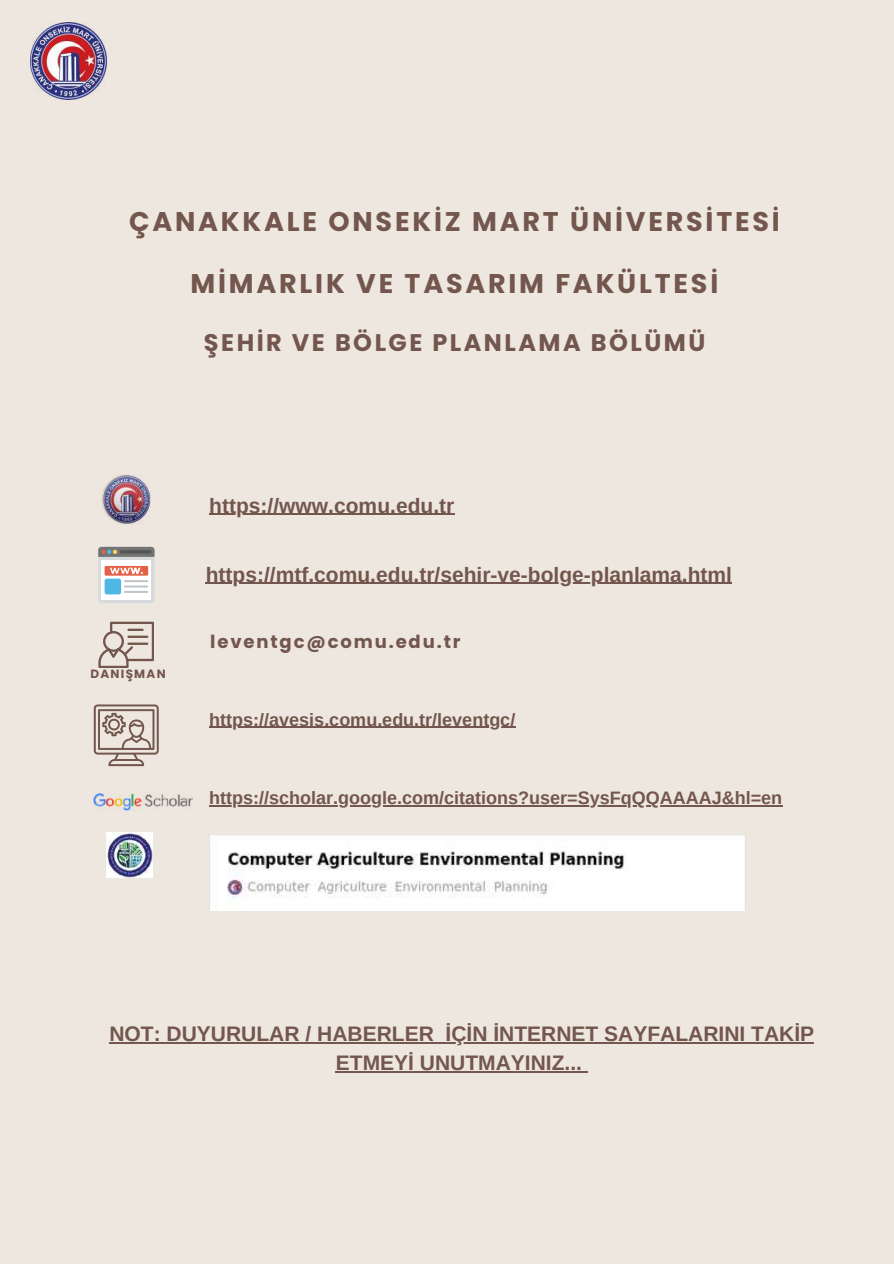
<style>
.page{position:relative;width:894px;height:1264px;background:#fff}
.page>*{position:absolute;margin:0;border:0;box-sizing:border-box;transform-origin:0 0}
.t1{font:700 27px "Poppins";letter-spacing:.105em;color:#73564d}
.t2{font:700 24px "Poppins";letter-spacing:.105em;color:#73564d}
.t3{font:700 21px/29.2px "Arimo";color:#73564d;text-align:center}
.t4{font:700 18px "Arimo";color:#73564d}
.t5{font:700 18px "Poppins";letter-spacing:.105em;color:#73564d}
.t6{font:700 12px "Poppins";letter-spacing:.105em;color:#73564d}
</style>
<div class="page">
<div style="left:0;top:0;width:893px;height:1263px;background:#ede7df"></div>
<img style="left:30px;top:22px;width:77px;height:77px">
<div style="left:98px;top:547px;width:56px;height:56px;background:#d7dadc;border-radius:3px"></div>
<div style="left:101px;top:560px;width:50px;height:40px;background:#fff"></div>
<svg style="left:98px;top:547px;width:56px;height:10px"></svg>
<hr style="left:120px;top:550px;width:31px;height:3px;background:#555">
<div style="left:105px;top:566px;width:43px;height:9px;background:#e46047"></div>
<svg style="left:110px;top:567px;width:33px;height:7px"></svg>
<div style="left:105px;top:578px;width:16px;height:16px;background:#4fb7e4;border-radius:2px"></div>
<hr style="left:124px;top:580px;width:24px;height:2px;background:#bdc2c5">
<hr style="left:124px;top:585px;width:24px;height:2px;background:#bdc2c5">
<hr style="left:124px;top:591px;width:24px;height:2px;background:#bdc2c5">
<svg style="left:98px;top:621px;width:55px;height:47px"></svg>
<img style="left:102px;top:475px;width:49px;height:49px">
<svg style="left:94px;top:704px;width:65px;height:62px"></svg>
<img style="left:94px;top:793px;width:99px;height:17px">
<img style="left:209px;top:834px;width:536px;height:76px">
<img style="left:107px;top:832px;width:45px;height:45px">
<hr style="left:206px;top:582px;width:526px;height:1px;background:#73564d">
<hr style="left:209px;top:513px;width:245px;height:2px;background:#73564d">
<hr style="left:109px;top:1041px;width:325px;height:2px;background:#73564d">
<hr style="left:445px;top:1041px;width:369px;height:2px;background:#73564d">
<hr style="left:336px;top:1071px;width:246px;height:1px;background:#73564d">
<hr style="left:209px;top:726px;width:306px;height:1px;background:#73564d">
<hr style="left:209px;top:805px;width:573px;height:1px;background:#73564d">
<p class="t1" style="left:129px;top:203px;width:652px">ÇANAKKALE ONSEKİZ MART ÜNİVERSİTESİ</p>
<p class="t1" style="left:190px;top:264px;width:529px">MİMARLIK VE TASARIM FAKÜLTESİ</p>
<p class="t2" style="left:204px;top:326px;width:502px">ŞEHİR VE BÖLGE PLANLAMA BÖLÜMÜ</p>
<p class="t3" style="left:209px;top:490px;width:246px">https://www.comu.edu.tr</p>
<p class="t3" style="left:206px;top:559px;width:527px">https://mtf.comu.edu.tr/sehir-ve-bolge-planlama.html</p>
<p class="t6" style="left:91px;top:665px;width:77px">DANIŞMAN</p>
<p class="t5" style="left:210px;top:629px;width:252px">leventgc@comu.edu.tr</p>
<p class="t4" style="left:209px;top:709px;width:307px">https://avesis.comu.edu.tr/leventgc/</p>
<p class="t4" style="left:209px;top:787px;width:574px">https://scholar.google.com/citations?user=SysFqQQAAAAJ&amp;hl=en</p>
<p class="t3" style="left:109px;top:1018px;width:706px">NOT: DUYURULAR / HABERLER İÇİN İNTERNET SAYFALARINI TAKİP<br>ETMEYİ UNUTMAYINIZ...</p>
</div>
